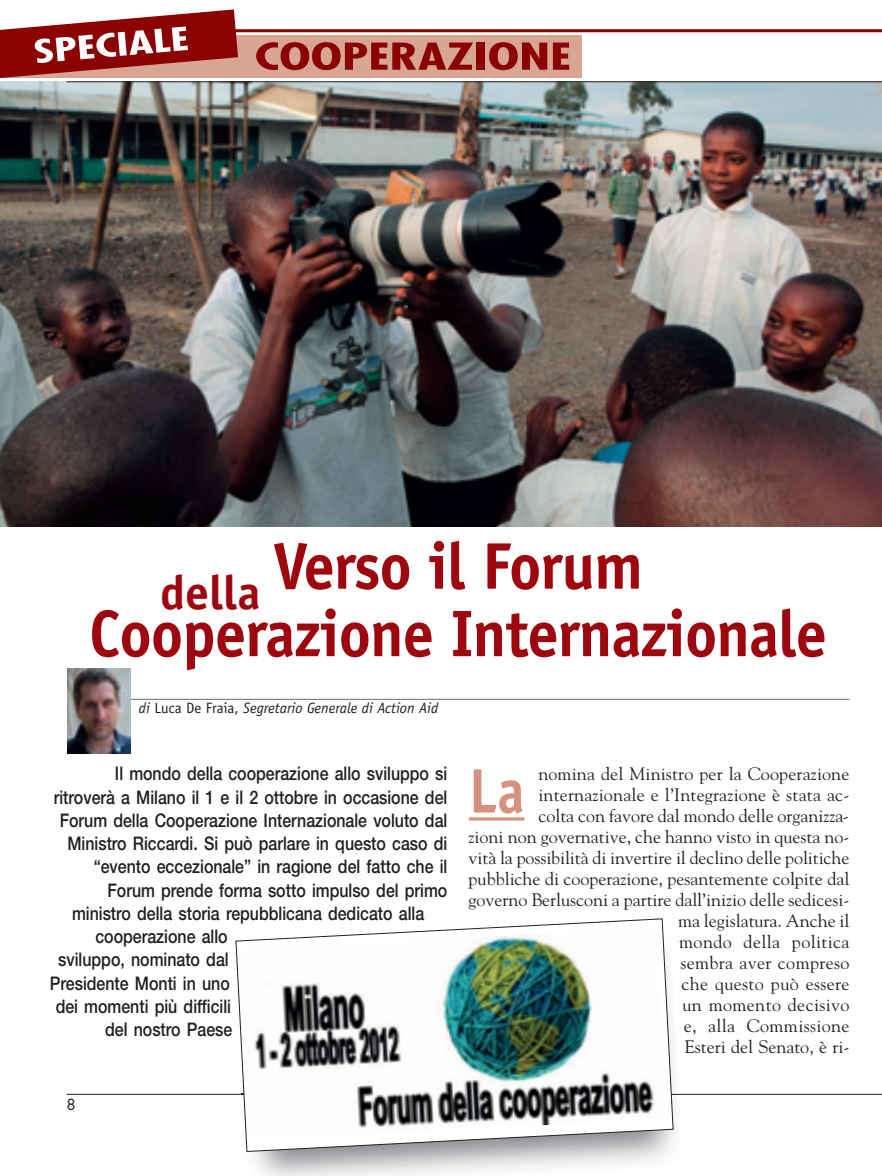
<style>
.page{position:relative;width:882px;height:1176px;background:#fff}
.page>*{position:absolute;margin:0;border:0;box-sizing:border-box;transform-origin:0 0}
.t1{font:700 66px/67.5px "Officina Sans";letter-spacing:-.015em;color:#9d070d;text-align:center;scale:.95 1}
.t2{font:700 63px "Officina Sans";color:#d5927c;scale:.9 1}
.t3{font:700 48px "Officina Sans";color:#9d070d}
.t4{font:700 condensed 36px "Futura";color:#8b0202;scale:1.5 1}
.t5{font:700 condensed 31.35px "Futura";color:#fff;scale:1.5 1}
.t6{font:500 18.75px "Helvetica Neue";color:#231f20;scale:.85 1}
.t7{font:18px/21px "Goudy";color:#231f20;text-align:right}
.t8{font:italic 15px "Officina Sans";color:#231f20}
.t9{font:15px "Futura";color:#231f20}
.s1{font-style:normal}
</style>
<div class="page">
<img style="left:0;top:82px;width:881px;height:445px">
<hr style="left:523px;top:1093px;width:358px;height:1px;background:#231f20">
<hr style="left:67px;top:1093px;width:456px;height:1px;background:#231f20">
<div style="left:0;top:35px;width:581px;height:42px;background:#d8a592"></div>
<hr style="left:67px;top:29px;width:814px;height:3px;background:#8b0202">
<svg style="left:0;top:9px;width:238px;height:69px"></svg>
<hr style="left:67px;top:81px;width:814px;height:1px;background:#231f20">
<hr style="left:100px;top:699px;width:749px;height:1px;background:#6c6d70">
<img style="left:67px;top:668px;width:63px;height:86px">
<img style="left:254px;top:1094px;width:429px;height:81px">
<svg style="left:235px;top:918px;width:438px;height:234px"></svg>
<hr style="left:469px;top:817px;width:55px;height:3px;background:#d5927c">
<h3 class="t5" style="left:32px;top:38px;width:105px;rotate:-5deg">SPECIALE</h3>
<h3 class="t4" style="left:255px;top:41px;width:212px">COOPERAZIONE</h3>
<h1 class="t1" style="left:89px;top:538px;width:778px">Verso il Forum<br>Cooperazione Internazionale</h1>
<h3 class="t3" style="left:160px;top:574px;width:102px">della</h3>
<p class="t8" style="left:139px;top:702px;width:301px">di <span class="s1">Luca De Fraia,</span> Segretario Generale di Action Aid</p>
<p class="t6" style="left:115px;top:767px;width:392px">Il mondo della cooperazione allo sviluppo si</p>
<p class="t6" style="left:54px;top:790px;width:464px">ritroverà a Milano il 1 e il 2 ottobre in occasione del</p>
<p class="t6" style="left:60px;top:813px;width:457px">Forum della Cooperazione Internazionale voluto dal</p>
<p class="t6" style="left:67px;top:836px;width:448px">Ministro Riccardi. Si può parlare in questo caso di</p>
<p class="t6" style="left:94px;top:860px;width:417px">“evento eccezionale” in ragione del fatto che il</p>
<p class="t6" style="left:107px;top:883px;width:401px">Forum prende forma sotto impulso del primo</p>
<p class="t6" style="left:72px;top:906px;width:416px">ministro della storia repubblicana dedicato alla</p>
<p class="t6" style="left:95px;top:929px;width:157px">cooperazione allo</p>
<p class="t6" style="left:58px;top:953px;width:202px">sviluppo, nominato dal</p>
<p class="t6" style="left:50px;top:976px;width:213px">Presidente Monti in uno</p>
<p class="t6" style="left:56px;top:999px;width:208px">dei momenti più difficili</p>
<p class="t6" style="left:105px;top:1022px;width:151px">del nostro Paese</p>
<p class="t9" style="left:67px;top:1098px;width:11px">8</p>
<p class="t7" style="left:468px;top:763px;width:382px">nomina del Ministro per la Cooperazione internazionale e l’Integrazione è stata ac-<br>colta con favore dal mondo delle organizza-<br>zioni non governative, che hanno visto in questa no&shy;vità la possibilità di invertire il declino delle politiche pubbliche di cooperazione, pesantemente colpite dal governo Berlusconi a partire dall’inizio delle sedicesi&shy;ma legislatura. Anche il<br>mondo della politica<br>sembra aver compreso<br>che questo può essere<br>un momento decisivo<br>e, alla Commissione<br>Esteri del Senato, è ri-</p>
<h2 class="t2" style="left:469px;top:767px;width:63px">La</h2>
</div>
